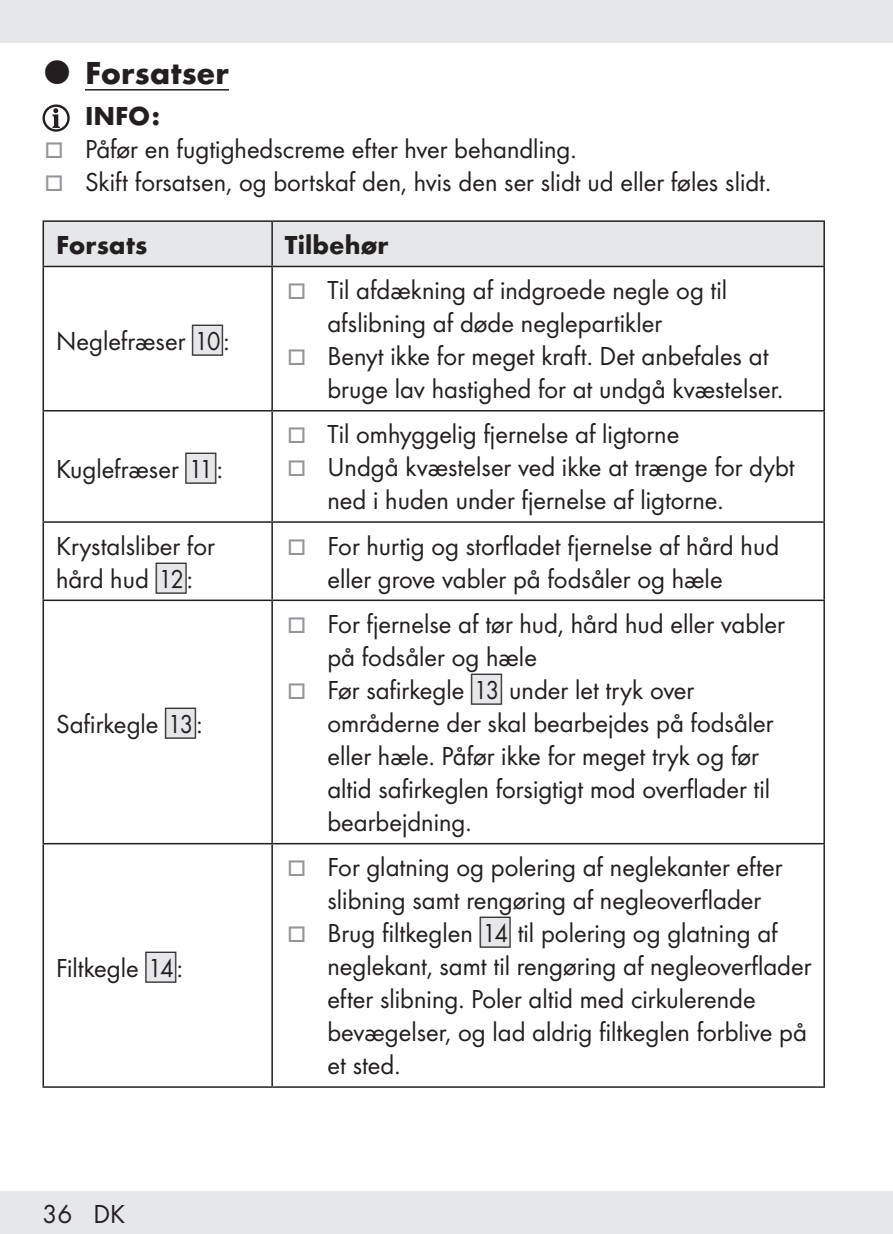
<style>
.page{position:relative;width:893px;height:1234px;background:#fff}
.page>*{position:absolute;margin:0;border:0;box-sizing:border-box;transform-origin:0 0}
.t1{font:700 33px "Futura";color:#231f20}
.Body__Table{font:27px/33px "Futura Boo";color:#231f20}
.Headline__Table{font:700 27px "Futura";color:#231f20}
.Indent{font:700 27px "Futura";color:#231f20}
.s1{color:#939598}
.s2{font-family:"IMP Lidl Num Box";font-size:23.7px;color:#e6e7e9}
.s3{font-family:"IMP Lidl Num Box";font-size:23.7px}
</style>
<div class="page">
<div style="left:0;top:1191px;width:893px;height:42px;background:#e6e7e9"></div>
<div style="left:0;top:0;width:893px;height:43px;background:#e6e7e9"></div>
<hr style="left:85px;top:89px;width:144px;height:1px;background:#231f20">
<svg style="left:44px;top:106px;width:25px;height:24px"></svg>
<div style="left:43px;top:104px;width:27px;height:28px;border:2px solid #231f20;border-radius:50%"></div>
<svg style="left:52px;top:108px;width:8px;height:20px"></svg>
<div style="left:44px;top:222px;width:779px;height:44px;background:#e6e7e9"></div>
<hr style="left:43px;top:220px;width:229px;height:2px;background:#231f20">
<hr style="left:43px;top:222px;width:1px;height:44px;background:#231f20">
<hr style="left:272px;top:220px;width:553px;height:2px;background:#231f20">
<hr style="left:271px;top:222px;width:2px;height:44px;background:#231f20">
<hr style="left:823px;top:222px;width:2px;height:44px;background:#231f20">
<hr style="left:43px;top:266px;width:229px;height:1px;background:#231f20">
<hr style="left:43px;top:267px;width:1px;height:143px;background:#231f20">
<hr style="left:272px;top:266px;width:553px;height:1px;background:#231f20">
<hr style="left:271px;top:267px;width:2px;height:143px;background:#231f20">
<hr style="left:823px;top:267px;width:2px;height:143px;background:#231f20">
<hr style="left:43px;top:410px;width:229px;height:1px;background:#231f20">
<hr style="left:43px;top:411px;width:1px;height:110px;background:#231f20">
<hr style="left:272px;top:410px;width:553px;height:1px;background:#231f20">
<hr style="left:271px;top:411px;width:2px;height:110px;background:#231f20">
<hr style="left:823px;top:411px;width:2px;height:110px;background:#231f20">
<hr style="left:43px;top:521px;width:229px;height:1px;background:#231f20">
<hr style="left:43px;top:522px;width:1px;height:77px;background:#231f20">
<hr style="left:272px;top:521px;width:553px;height:1px;background:#231f20">
<hr style="left:271px;top:522px;width:2px;height:77px;background:#231f20">
<hr style="left:823px;top:522px;width:2px;height:77px;background:#231f20">
<hr style="left:43px;top:599px;width:229px;height:2px;background:#231f20">
<hr style="left:43px;top:601px;width:1px;height:241px;background:#231f20">
<hr style="left:272px;top:599px;width:553px;height:2px;background:#231f20">
<hr style="left:271px;top:601px;width:2px;height:241px;background:#231f20">
<hr style="left:823px;top:601px;width:2px;height:241px;background:#231f20">
<hr style="left:43px;top:842px;width:229px;height:2px;background:#231f20">
<hr style="left:43px;top:844px;width:1px;height:242px;background:#231f20">
<hr style="left:272px;top:842px;width:553px;height:2px;background:#231f20">
<hr style="left:271px;top:844px;width:2px;height:242px;background:#231f20">
<hr style="left:823px;top:844px;width:2px;height:242px;background:#231f20">
<hr style="left:43px;top:1086px;width:229px;height:1px;background:#231f20">
<hr style="left:272px;top:1086px;width:553px;height:1px;background:#231f20">
<p class="t1" style="left:85px;top:48px;width:145px">Forsatser</p>
<p class="Indent" style="left:85px;top:96px;width:77px">INFO:</p>
<p class="Body__Table" style="left:45px;top:131px;width:530px"><span class="s1">□</span> Påfør en fugtighedscreme efter hver behandling.</p>
<p class="Body__Table" style="left:45px;top:164px;width:725px"><span class="s1">□</span> Skift forsatsen, og bortskaf den, hvis den ser slidt ud eller føles slidt.</p>
<p class="Headline__Table" style="left:56px;top:225px;width:93px">Forsats</p>
<p class="Headline__Table" style="left:285px;top:225px;width:105px">Tilbehør</p>
<p class="Body__Table" style="left:56px;top:323px;width:175px">Neglefræser <span class="s2">[</span><span class="s3">10]</span>:</p>
<p class="Body__Table" style="left:56px;top:450px;width:168px">Kuglefræser <span class="s2">[</span><span class="s3">11]</span>:</p>
<p class="Body__Table" style="left:327px;top:272px;width:401px;text-indent:-40px"><span class="s1">□</span> Til afdækning af indgroede negle og til afslibning af døde neglepartikler</p>
<p class="Body__Table" style="left:327px;top:338px;width:454px;text-indent:-40px"><span class="s1">□</span> Benyt ikke for meget kraft. Det anbefales at bruge lav hastighed for at undgå kvæstelser.</p>
<p class="Body__Table" style="left:287px;top:416px;width:394px"><span class="s1">□</span> Til omhyggelig fjernelse af ligtorne</p>
<p class="Body__Table" style="left:327px;top:449px;width:469px;text-indent:-40px"><span class="s1">□</span> Undgå kvæstelser ved ikke at trænge for dybt ned i huden under fjernelse af ligtorne.</p>
<p class="Body__Table" style="left:56px;top:527px;width:160px">Krystalsliber for hård hud <span class="s2">[</span><span class="s3">12]</span>:</p>
<p class="Body__Table" style="left:287px;top:527px;width:494px;text-align:center"><span class="s1">□</span> For hurtig og storfladet fjernelse af hård hud eller grove vabler på fodsåler og hæle</p>
<p class="Body__Table" style="left:56px;top:706px;width:148px">Safirkegle <span class="s2">[</span><span class="s3">13]</span>:</p>
<p class="Body__Table" style="left:56px;top:949px;width:128px">Filtkegle <span class="s2">[</span><span class="s3">14]</span>:</p>
<p class="Body__Table" style="left:43px;top:1195px;width:84px">36 DK</p>
<p class="Body__Table" style="left:327px;top:605px;width:459px;text-indent:-40px"><span class="s1">□</span> For fjernelse af tør hud, hård hud eller vabler på fodsåler og hæle</p>
<p class="Body__Table" style="left:327px;top:671px;width:448px;text-indent:-40px"><span class="s1">□</span> Før safirkegle <span class="s2">[</span><span class="s3">13]</span> under let tryk over områderne der skal bearbejdes på fodsåler eller hæle. Påfør ikke for meget tryk og før altid safirkeglen forsigtigt mod overflader til bearbejdning.</p>
<p class="Body__Table" style="left:327px;top:849px;width:457px;text-indent:-40px"><span class="s1">□</span> For glatning og polering af neglekanter efter slibning samt rengøring af negleoverflader</p>
<p class="Body__Table" style="left:327px;top:915px;width:485px;text-indent:-40px"><span class="s1">□</span> Brug filtkeglen <span class="s2">[</span><span class="s3">14]</span> til polering og glatning af neglekant, samt til rengøring af negleoverflader efter slibning. Poler altid med cirkulerende bevægelser, og lad aldrig filtkeglen forblive på et sted.</p>
</div>
